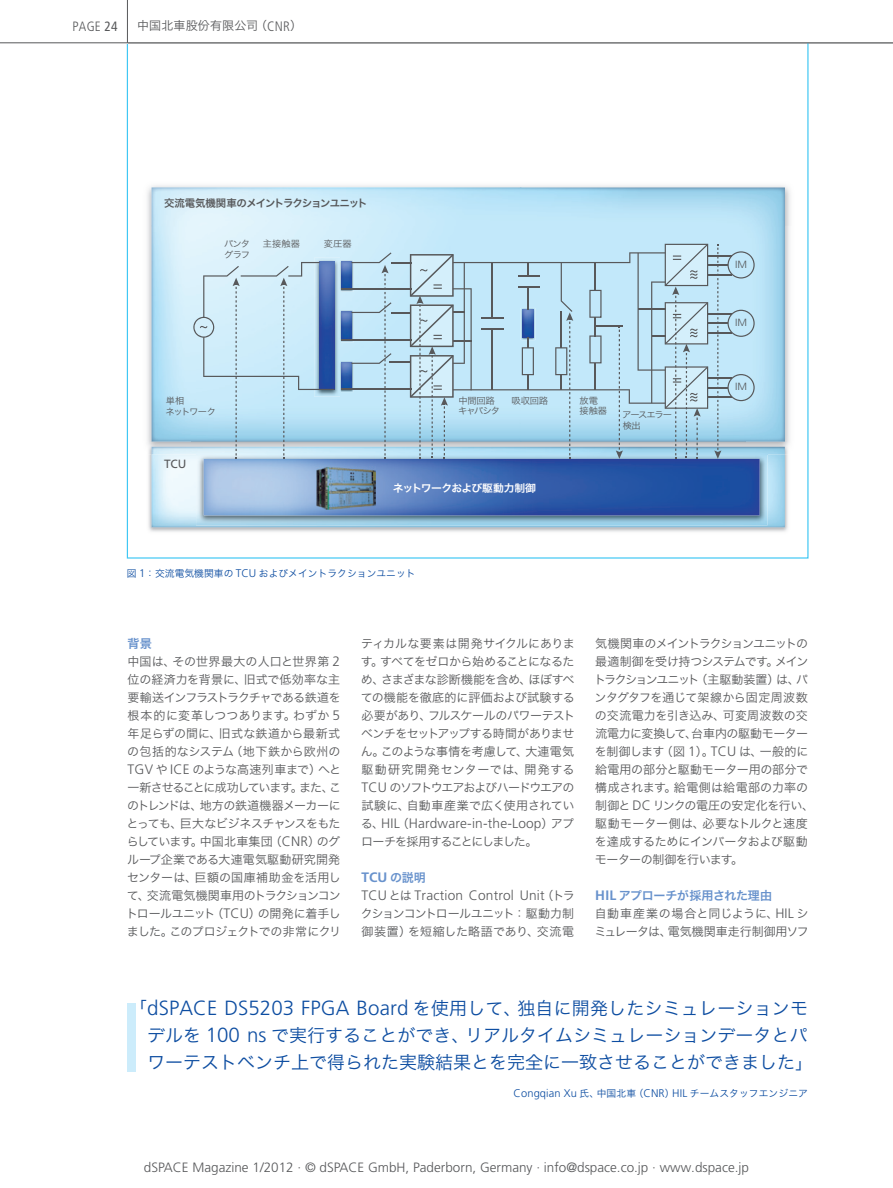
<style>
.page{position:relative;width:893px;height:1188px;background:#fff}
.page>*{position:absolute;margin:0;border:0;box-sizing:border-box;transform-origin:0 0}
.HL_14_18_light_c100m{font:18px/27px "Hira Kaku Pro W3";color:#0d4da1}
.copy_9_12_light_80k{font:300 13.65px "Frutiger LT Pro";letter-spacing:.015em;color:#57585a}
.HL_9_12_bold_60-35-0{font:700 13.65px "Frutiger LT Pro";color:#6892cc}
.t1{font:300 13.5px "Frutiger LT Pro";color:#57585a}
.t2{font:300 condensed 13.5px "Frutiger LT Pro";color:#57585a}
.copy_9_12_light_80k-2{font:12px/18px "Hira Kaku Pro W3";letter-spacing:-.03em;color:#57585a;text-align:justify}
.copy_9_12_light_80k-3{font:12px/18px "Hira Kaku Pro W3";color:#57585a}
.HL_9_12_bold_60-35-0-2{font:12px "Hira Kaku Pro W6";letter-spacing:-.01em;color:#6892cc}
.copy_9_12_light_80k-4{font:12px "Hira Kaku Pro W3";letter-spacing:-.1em;color:#57585a}
.J_Heder_Left{font:12px "Hira Kaku Pro W3";letter-spacing:.015em;color:#57585a}
.t3{font:12px "Frutiger LT Pro";color:#57585a}
.t4{font:10.5px "Hira Kaku Pro W6 90 msp RKSJ H";letter-spacing:-.095em;color:#57585a}
.t5{font:10.5px "Hira Kaku Pro W6 90 msp RKSJ H";letter-spacing:-.055em;color:#fff;scale:1.04 1}
.t6{font:300 10.5px "Frutiger LT Pro";color:#57585a;scale:1.04 1}
.AUTOR_7_5_13_lg_it{font:9.75px "Hira Kaku Pro W3";letter-spacing:.01em;color:#0d4da1}
.BU_7_5_9_light_itali{font:9.75px "Hira Kaku Pro W3";letter-spacing:.005em;color:#0d4da1}
.t7{font:9px/10.9px "Hira Kaku Pro W3 90 msp RKSJ H";letter-spacing:-.05em;color:#57585a;scale:1.04 1}
.t8{font:9px/10.8px "Hira Kaku Pro W3 90 msp RKSJ H";letter-spacing:-.095em;color:#57585a;scale:1.04 1}
.t9{font:9px/10.5px "Hira Kaku Pro W3 90 msp RKSJ H";letter-spacing:-.105em;color:#57585a;scale:1.04 1}
.s1{font-weight:400}
.s2{font-family:"Frutiger LT Pro";font-weight:300;font-stretch:condensed;font-size:13.65px}
.s3{font-family:"Frutiger LT Pro";font-weight:300;font-size:11.1px}
.s4{font-family:"Frutiger LT Pro";font-weight:300;font-size:13.65px}
.s5{font-family:"Hira Kaku Pro W3";font-weight:400;font-size:12px}
.s6{font-family:"Hira Kaku Pro W6";font-weight:400;font-size:12px}
.s7{font-family:"Frutiger LT Pro";font-weight:700;font-size:13.65px}
.s8{font-family:"Frutiger LT Pro";font-weight:300;font-size:20.55px}
</style>
<div class="page">
<hr style="left:0;top:43px;width:893px;height:1px;background:#57585a">
<hr style="left:127px;top:0;width:1px;height:43px;background:#57585a">
<div style="left:127px;top:1003px;width:9px;height:68px;background:#ccecfb"></div>
<img style="left:147px;top:185px;width:643px;height:41px">
<img style="left:147px;top:226px;width:44px;height:217px">
<img style="left:755px;top:226px;width:35px;height:217px">
<img style="left:191px;top:442px;width:160px;height:1px">
<img style="left:152px;top:187px;width:633px;height:255px">
<img style="left:147px;top:443px;width:642px;height:89px">
<img style="left:152px;top:447px;width:633px;height:80px">
<img style="left:196px;top:453px;width:571px;height:72px">
<img style="left:204px;top:459px;width:556px;height:56px">
<img style="left:314px;top:258px;width:26px;height:139px">
<img style="left:339px;top:260px;width:12px;height:32px">
<img style="left:341px;top:262px;width:10px;height:26px">
<img style="left:339px;top:310px;width:12px;height:32px">
<img style="left:341px;top:312px;width:10px;height:27px">
<img style="left:339px;top:361px;width:12px;height:31px">
<img style="left:341px;top:362px;width:10px;height:27px">
<hr style="left:341px;top:288px;width:70px;height:1px;background:#57585a">
<hr style="left:341px;top:340px;width:70px;height:1px;background:#57585a">
<hr style="left:341px;top:389px;width:70px;height:1px;background:#57585a">
<img style="left:317px;top:467px;width:58px;height:42px">
<svg style="left:193px;top:262px;width:142px;height:197px;background:#b9d8ec"></svg>
<svg style="left:351px;top:244px;width:404px;height:215px;background:#b6d8e9"></svg>
<p class="t2" style="left:73px;top:18px;width:47px">PAGE <span class="s1">24</span></p>
<p class="J_Heder_Left" style="left:137px;top:15px;width:166px">中国北車股份有限公司（<span class="s2">CNR</span>）</p>
<p class="t4" style="left:164px;top:194px;width:205px">交流電気機関車のメイントラクションユニット</p>
<p class="t7" style="left:224px;top:238px;width:27px">パンタグラフ</p>
<p class="t7" style="left:263px;top:238px;width:37px">主接触器</p>
<p class="t7" style="left:324px;top:238px;width:28px">変圧器</p>
<p class="t8" style="left:166px;top:395px;width:50px">単相<br>ネットワーク</p>
<p class="t8" style="left:458px;top:395px;width:42px">中間回路キャパシタ</p>
<p class="t7" style="left:512px;top:395px;width:37px">吸収回路</p>
<p class="t7" style="left:580px;top:395px;width:28px;line-height:10.5px">放電接触器</p>
<p class="t3" style="left:164px;top:457px;width:24px">TCU</p>
<p class="t5" style="left:393px;top:478px;width:139px">ネットワークおよび駆動力制御</p>
<p class="t9" style="left:622px;top:409px;width:50px">アースエラー検出</p>
<p class="BU_7_5_9_light_itali" style="left:127px;top:565px;width:290px">図 <span class="s3">1</span>：交流電気機関車の <span class="s3">TCU</span> およびメイントラクションユニット</p>
<p class="t6" style="left:735px;top:258px;width:13px">IM</p>
<p class="t6" style="left:735px;top:316px;width:13px">IM</p>
<p class="t6" style="left:735px;top:381px;width:13px">IM</p>
<p class="HL_9_12_bold_60-35-0-2" style="left:128px;top:633px;width:26px">背景</p>
<p class="copy_9_12_light_80k-2" style="left:126px;top:652px;width:216px">中国は、その世界最大の人口と世界第 <span class="s4">2</span>位の経済力を背景に、旧式で低効率な主要輸送インフラストラクチャである鉄道を根本的に変革しつつあります。わずか <span class="s4">5</span>年足らずの間に、旧式な鉄道から最新式の包括的なシステム（地下鉄から欧州の<span class="s4">TGV</span> や <span class="s4">ICE</span> のような高速列車まで）へと一新させることに成功しています。また、このトレンドは、地方の鉄道機器メーカーにとっても、巨大なビジネスチャンスをもたらしています。中国北車集団（<span class="s4">CNR</span>）のグループ企業である大連電気駆動研究開発センターは、巨額の国庫補助金を活用して、交流電気機関車用のトラクションコントロールユニット（<span class="s4">TCU</span>）の開発に着手しました。このプロジェクトでの非常にクリ</p>
<p class="copy_9_12_light_80k-2" style="left:361px;top:634px;width:216px">ティカルな要素は開発サイクルにあります。すべてをゼロから始めることになるため、さまざまな診断機能を含め、ほぼすべての機能を徹底的に評価および試験する必要があり、フルスケールのパワーテストベンチをセットアップする時間がありません。このような事情を考慮して、大連電気駆動研究開発センターでは、開発する<span class="s4">TCU</span> のソフトウエアおよびハードウエアの試験に、自動車産業で広く使用されてい</p>
<p class="copy_9_12_light_80k" style="left:361px;top:816px;width:215px"><span class="s5">る、</span>HIL<span class="s5">（</span>Hardware-in-the-Loop<span class="s5">）アプ</span></p>
<p class="copy_9_12_light_80k-4" style="left:361px;top:831px;width:178px">ローチを採用することにしました。</p>
<p class="HL_9_12_bold_60-35-0" style="left:361px;top:869px;width:66px">TCU <span class="s6">の説明</span></p>
<p class="copy_9_12_light_80k" style="left:361px;top:888px;width:215px">TCU <span class="s5">とは</span> Traction Control Unit<span class="s5">（トラ</span></p>
<p class="copy_9_12_light_80k-2" style="left:361px;top:904px;width:215px">クションコントロールユニット：駆動力制御装置）を短縮した略語であり、交流電</p>
<p class="copy_9_12_light_80k-2" style="left:594px;top:634px;width:221px;text-align:left">気機関車のメイントラクションユニットの最適制御を受け持つシステムです。メイントラクションユニット（主駆動装置）は、パンタグタフを通じて架線から固定周波数の交流電力を引き込み、可変周波数の交流電力に変換して、台車内の駆動モーターを制御します（図 <span class="s4">1</span>）。<span class="s4">TCU</span> は、一般的に給電用の部分と駆動モーター用の部分で構成されます。給電側は給電部の力率の制御と <span class="s4">DC</span> リンクの電圧の安定化を行い、駆動モーター側は、必要なトルクと速度を達成するためにインバータおよび駆動モーターの制御を行います。</p>
<p class="HL_9_12_bold_60-35-0-2" style="left:595px;top:885px;width:178px"><span class="s7">HIL</span> アプローチが採用された理由</p>
<p class="copy_9_12_light_80k-3" style="left:594px;top:904px;width:216px">自動車産業の場合と同じように、<span class="s4">HIL</span> シミュレータは、電気機関車走行制御用ソフ</p>
<p class="HL_14_18_light_c100m" style="left:147px;top:993px;width:668px;text-indent:-18px">「 <span class="s8">dSPACE DS5203 FPGA Board</span> を使用して、独自に開発したシミュレーションモデルを <span class="s8">100 ns</span> で実行することができ、リアルタイムシミュレーションデータとパワーテストベンチ上で得られた実験結果とを完全に一致させることができました」</p>
<p class="AUTOR_7_5_13_lg_it" style="left:514px;top:1085px;width:296px"><span class="s3">Congqian Xu</span> 氏、中国北車（<span class="s3">CNR</span>）<span class="s3">HIL</span> チームスタッフエンジニア</p>
<p class="t1" style="left:144px;top:1159px;width:607px">dSPACE Magazine 1/2012 · © dSPACE GmbH, Paderborn, Germany · info@dspace.co.jp · www.dspace.jp</p>
</div>
